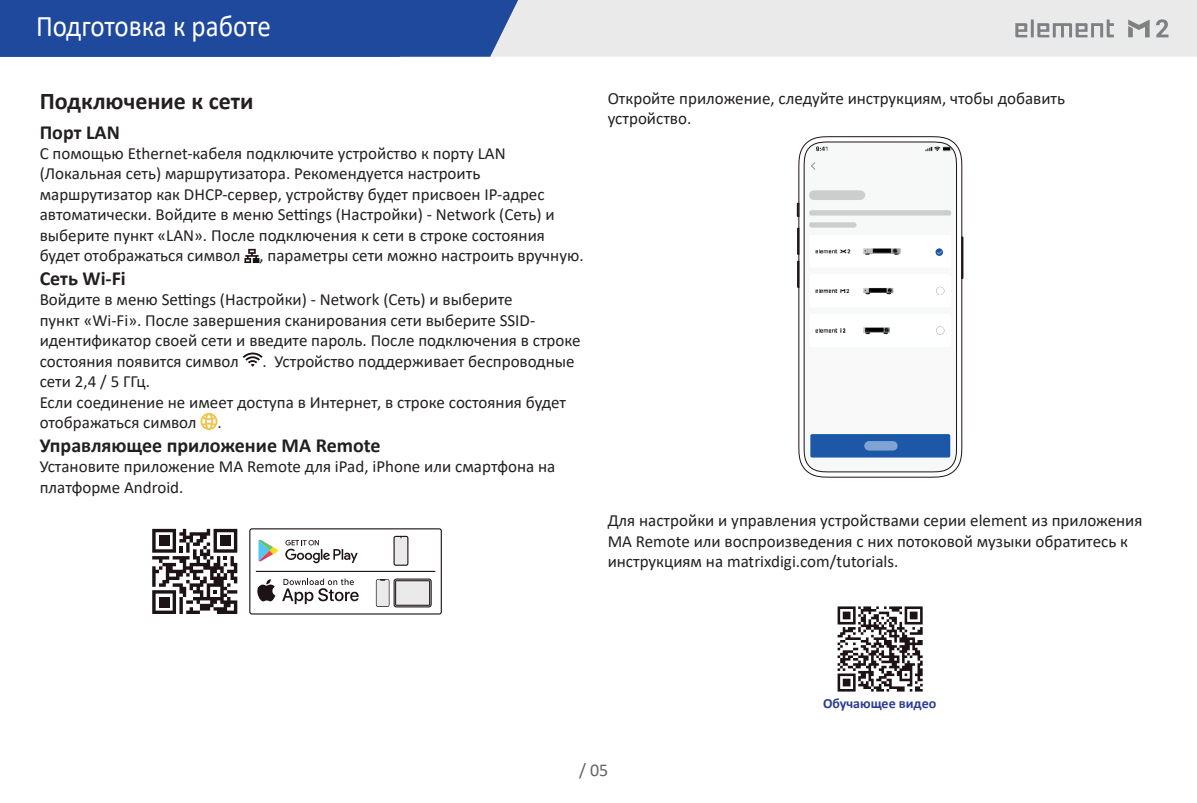
<style>
.page{position:relative;width:1197px;height:803px;background:#fff}
.page>*{position:absolute;margin:0;border:0;box-sizing:border-box;transform-origin:0 0}
.hed_12{font:30px "Calibri";letter-spacing:-.005em;color:#fff;scale:.9 1}
.t1{font:700 24px "Calibri";color:#231f20}
.t2{font:700 20px "Calibri";color:#231f20}
.t3{font:18px "Calibri";color:#636366}
.Text_85{font:17px/20.4px "Calibri";color:#231f20}
.Text_85-2{font:700 14px "Calibri";color:#2b3d8f}
</style>
<div class="page">
<div style="left:0;top:0;width:1196px;height:57px;background:#e9eae9"></div>
<div style="left:0;top:0;width:518px;height:57px;background:#1e499c"></div>
<svg style="left:1015px;top:19px;width:153px;height:18px"></svg>
<svg style="left:244px;top:249px;width:15px;height:14px"></svg>
<svg style="left:243px;top:352px;width:19px;height:14px"></svg>
<svg style="left:200px;top:413px;width:17px;height:17px"></svg>
<div style="left:249px;top:528px;width:193px;height:86px;border:1px solid #1d1215;border-radius:2px"></div>
<svg style="left:152px;top:528px;width:85px;height:85px"></svg>
<svg style="left:257px;top:579px;width:18px;height:22px"></svg>
<svg style="left:282px;top:578px;width:76px;height:26px"></svg>
<svg style="left:285px;top:539px;width:73px;height:24px"></svg>
<svg style="left:258px;top:540px;width:20px;height:21px"></svg>
<img style="left:259px;top:539px;width:14px;height:22px">
<hr style="left:256px;top:570px;width:179px;height:1px;background:#1d1215">
<svg style="left:393px;top:535px;width:16px;height:31px"></svg>
<svg style="left:376px;top:579px;width:13px;height:27px"></svg>
<div style="left:393px;top:578px;width:38px;height:29px;border:1px solid #1d1215;border-radius:2px"></div>
<div style="left:395px;top:580px;width:34px;height:25px;background:#e9eae9"></div>
<div style="left:395px;top:580px;width:35px;height:25px;border:1px solid #1d1215"></div>
<svg style="left:798px;top:136px;width:165px;height:342px"></svg>
<svg style="left:796px;top:202px;width:167px;height:86px"></svg>
<svg style="left:802px;top:140px;width:156px;height:333px"></svg>
<div style="left:808px;top:351px;width:144px;height:80px;background:#f9f9f9"></div>
<div style="left:810px;top:434px;width:140px;height:23px;background:#1c58a7;border-radius:2px"></div>
<div style="left:864px;top:441px;width:33px;height:9px;background:#81a3d4;border-radius:5px"></div>
<svg style="left:837px;top:606px;width:85px;height:85px"></svg>
<p class="hed_12" style="left:36px;top:5px;width:262px">Подготовка к работе</p>
<p class="t1" style="left:40px;top:84px;width:215px">Подключение к сети</p>
<p class="t2" style="left:40px;top:118px;width:82px">Порт LAN</p>
<p class="Text_85" style="left:40px;top:143px;width:545px">С помощью Ethernet-кабеля подключите устройство к порту LAN (Локальная сеть) маршрутизатора. Рекомендуется настроить маршрутизатор как DHCP-сервер, устройству будет присвоен IP-адрес автоматически. Войдите в меню Settings (Настройки) - Network (Сеть) и выберите пункт «LAN». После подключения к сети в строке состояния будет отображаться символ , параметры сети можно настроить вручную.</p>
<p class="t2" style="left:40px;top:264px;width:88px">Сеть Wi-Fi</p>
<p class="Text_85" style="left:40px;top:289px;width:542px">Войдите в меню Settings (Настройки) - Network (Сеть) и выберите<br>пункт «Wi-Fi». После завершения сканирования сети выберите SSID&shy;идентификатор своей сети и введите пароль. После подключения в строке состояния появится символ</p>
<p class="Text_85" style="left:262px;top:350px;width:313px">. Устройство поддерживает беспроводные</p>
<p class="Text_85" style="left:40px;top:371px;width:112px">сети 2,4 / 5 ГГц.</p>
<p class="Text_85" style="left:40px;top:391px;width:528px">Если соединение не имеет доступа в Интернет, в строке состояния будет отображаться символ .</p>
<p class="t2" style="left:40px;top:431px;width:342px">Управляющее приложение MA Remote</p>
<p class="Text_85" style="left:40px;top:456px;width:517px">Установите приложение MA Remote для iPad, iPhone или смартфона на платформе Android.</p>
<p class="Text_85" style="left:607px;top:87px;width:459px">Откройте приложение, следуйте инструкциям, чтобы добавить устройство.</p>
<p class="Text_85" style="left:607px;top:510px;width:536px">Для настройки и управления устройствами серии element из приложения<br>MA Remote или воспроизведения с них потоковой музыки обратитесь к инструкциям на matrixdigi.com/tutorials.</p>
<p class="Text_85-2" style="left:822px;top:693px;width:115px">Обучающее видео</p>
<p class="t3" style="left:579px;top:756px;width:31px">/ 05</p>
</div>
